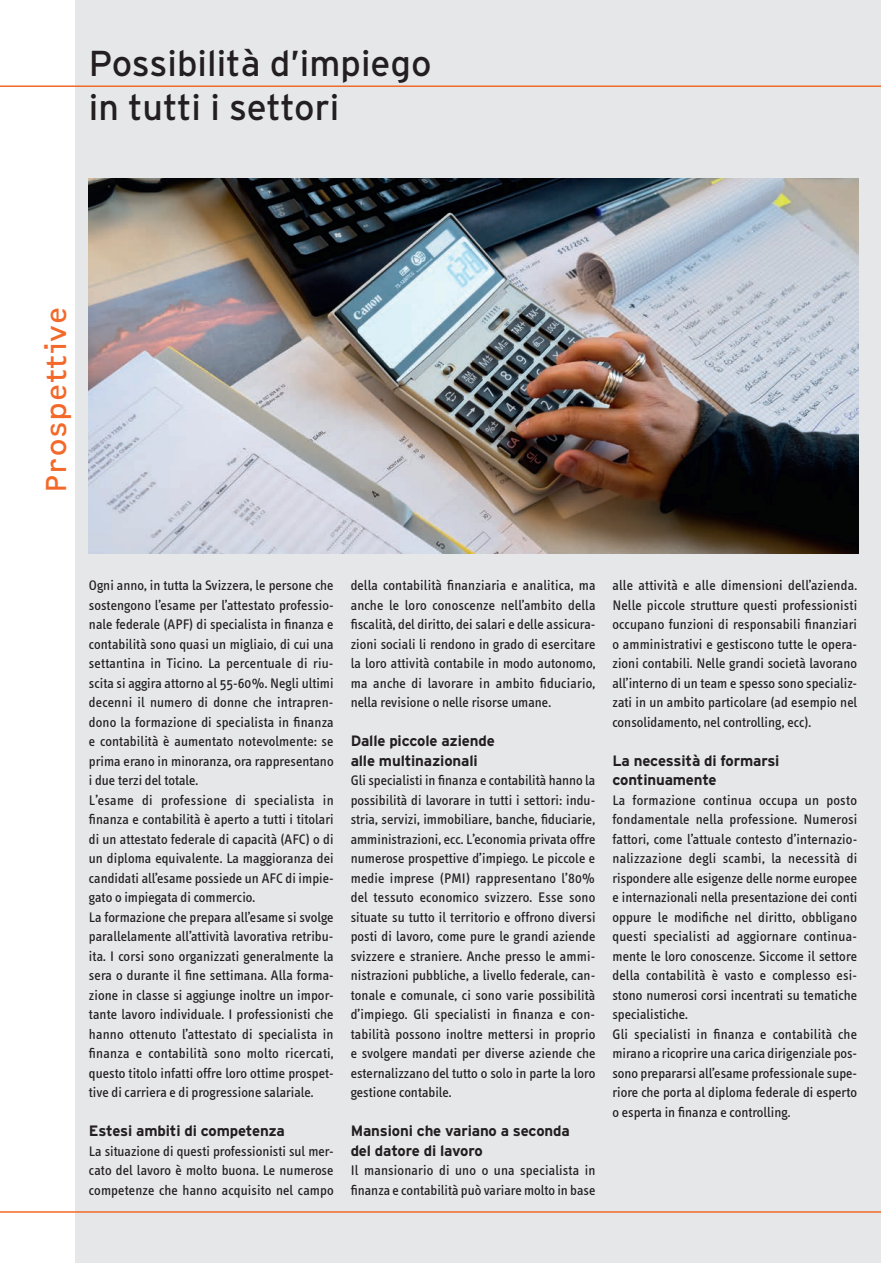
<style>
.page{position:relative;width:881px;height:1263px;background:#fff}
.page>*{position:absolute;margin:0;border:0;box-sizing:border-box;transform-origin:0 0}
.t1{font:36px/43.2px "Interstate";color:#231f20}
.t2{font:30px "OCRF";color:#f26929}
.t3{font:700 15px/19.5px "Interstate";letter-spacing:-.01em;color:#231f20}
.t4{font:14.25px/19.5px "Info Text";letter-spacing:.005em;color:#231f20;text-align:justify}
</style>
<div class="page">
<div style="left:76px;top:0;width:804px;height:1263px;background:#e6e7e9"></div>
<hr style="left:0;top:85px;width:880px;height:2px;background:#f26929">
<hr style="left:0;top:1211px;width:880px;height:2px;background:#f26929">
<img style="left:89px;top:179px;width:768px;height:375px">
<h1 class="t1" style="left:89px;top:42px;width:344px">Possibilità d’impiego in tutti i settori</h1>
<h2 class="t2" style="left:37px;top:493px;width:189px;rotate:-90deg">Prospettive</h2>
<p class="t4" style="left:89px;top:576px;width:246px;text-align:left">Ogni anno, in tutta la Svizzera, le persone che sostengono l’esame per l’attestato professio&shy;nale federale (APF) di specialista in finanza e contabilità sono quasi un migliaio, di cui una settantina in Ticino. La percentuale di riu&shy;scita si aggira attorno al 55-60%. Negli ultimi decenni il numero di donne che intrapren&shy;dono la formazione di specialista in finanza e contabilità è aumentato notevolmente: se prima erano in minoranza, ora rappresentano i due terzi del totale.<br>L’esame di professione di specialista in finanza e contabilità è aperto a tutti i titolari di un attestato federale di capacità (AFC) o di un diploma equivalente. La maggioranza dei candidati all’esame possiede un AFC di impie&shy;gato o impiegata di commercio.<br>La formazione che prepara all’esame si svolge parallelamente all’attività lavorativa retribu&shy;ita. I corsi sono organizzati generalmente la sera o durante il fine settimana. Alla forma&shy;zione in classe si aggiunge inoltre un impor&shy;tante lavoro individuale. I professionisti che hanno ottenuto l’attestato di specialista in finanza e contabilità sono molto ricercati, questo titolo infatti offre loro ottime prospet&shy;tive di carriera e di progressione salariale.</p>
<p class="t3" style="left:89px;top:1121px;width:197px">Estesi ambiti di competenza</p>
<p class="t4" style="left:89px;top:1141px;width:246px">La situazione di questi professionisti sul mer&shy;cato del lavoro è molto buona. Le numerose competenze che hanno acquisito nel campo</p>
<p class="t4" style="left:350px;top:576px;width:246px">della contabilità finanziaria e analitica, ma anche le loro conoscenze nell’ambito della fiscalità, del diritto, dei salari e delle assicura&shy;zioni sociali li rendono in grado di esercitare la loro attività contabile in modo autonomo, ma anche di lavorare in ambito fiduciario, nella revisione o nelle risorse umane.</p>
<p class="t3" style="left:350px;top:731px;width:145px">Dalle piccole aziende alle multinazionali</p>
<p class="t4" style="left:350px;top:771px;width:246px">Gli specialisti in finanza e contabilità hanno la possibilità di lavorare in tutti i settori: indu&shy;stria, servizi, immobiliare, banche, fiduciarie, amministrazioni, ecc. L’economia privata offre numerose prospettive d’impiego. Le piccole e medie imprese (PMI) rappresentano l’80% del tessuto economico svizzero. Esse sono situate su tutto il territorio e offrono diversi posti di lavoro, come pure le grandi aziende svizzere e straniere. Anche presso le ammi&shy;nistrazioni pubbliche, a livello federale, can&shy;tonale e comunale, ci sono varie possibilità d’impiego. Gli specialisti in finanza e con&shy;tabilità possono inoltre mettersi in proprio e svolgere mandati per diverse aziende che esternalizzano del tutto o solo in parte la loro gestione contabile.</p>
<p class="t3" style="left:350px;top:1121px;width:220px">Mansioni che variano a seconda del datore di lavoro</p>
<p class="t4" style="left:350px;top:1161px;width:246px">Il mansionario di uno o una specialista in finanza e contabilità può variare molto in base</p>
<p class="t4" style="left:612px;top:576px;width:246px">alle attività e alle dimensioni dell’azienda.<br>Nelle piccole strutture questi professionisti occupano funzioni di responsabili finanziari o amministrativi e gestiscono tutte le opera&shy;zioni contabili. Nelle grandi società lavorano all’interno di un team e spesso sono specializ&shy;zati in un ambito particolare (ad esempio nel consolidamento, nel controlling, ecc).</p>
<p class="t3" style="left:612px;top:751px;width:168px">La necessità di formarsi continuamente</p>
<p class="t4" style="left:612px;top:790px;width:246px;text-align:left">La formazione continua occupa un posto fondamentale nella professione. Numerosi fattori, come l’attuale contesto d’internazio&shy;nalizzazione degli scambi, la necessità di rispondere alle esigenze delle norme europee e internazionali nella presentazione dei conti oppure le modifiche nel diritto, obbligano questi specialisti ad aggiornare continua&shy;mente le loro conoscenze. Siccome il settore della contabilità è vasto e complesso esi&shy;stono numerosi corsi incentrati su tematiche specialistiche.<br>Gli specialisti in finanza e contabilità che mirano a ricoprire una carica dirigenziale pos&shy;sono prepararsi all’esame professionale supe&shy;riore che porta al diploma federale di esperto o esperta in finanza e controlling.</p>
</div>
